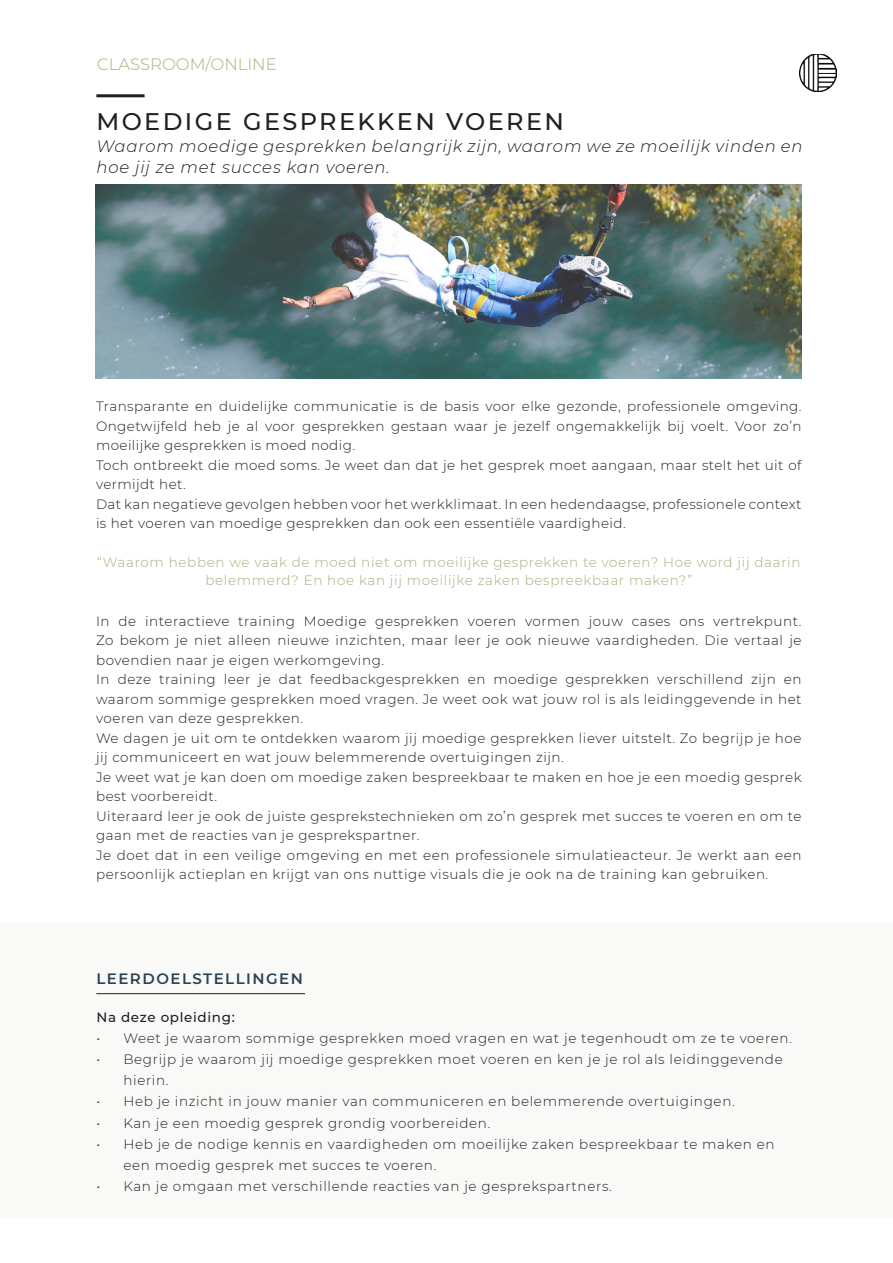
<style>
.page{position:relative;width:893px;height:1263px;background:#fff}
.page>*{position:absolute;margin:0;border:0;box-sizing:border-box;transform-origin:0 0}
.t1{font:500 24px "Montserrat";letter-spacing:.1em;color:#231f20}
.t2{font:italic 300 16.5px/21px "Montserrat";letter-spacing:.05em;color:#231f20}
.t3{font:300 16.5px "Montserrat";color:#aaae7f}
.t4{font:600 15px "Montserrat";letter-spacing:.1em;color:#2c4251}
.t5{font:300 13.5px/19.5px "Montserrat";letter-spacing:.04em;color:#231f20}
.t6{font:300 13.5px/18px "Montserrat";letter-spacing:.05em;color:#aaae7f;text-align:center}
.t7{font:500 13.5px "Montserrat";letter-spacing:.05em;color:#231f20}
</style>
<div class="page">
<img style="left:96px;top:185px;width:705px;height:194px">
<img style="left:799px;top:54px;width:38px;height:38px">
<div style="left:0;top:923px;width:893px;height:295px;background:#f9faf8"></div>
<hr style="left:96px;top:94px;width:49px;height:3px;background:#231f20">
<hr style="left:96px;top:993px;width:209px;height:1px;background:#231f20">
<p class="t3" style="left:97px;top:53px;width:181px">CLASSROOM/ONLINE</p>
<p class="t1" style="left:96px;top:105px;width:469px">MOEDIGE GESPREKKEN VOEREN</p>
<p class="t2" style="left:96px;top:135px;width:708px">Waarom moedige gesprekken belangrijk zijn, waarom we ze moeilijk vinden en hoe jij ze met succes kan voeren.</p>
<p class="t5" style="left:96px;top:396px;width:707px;text-align:justify">Transparante en duidelijke communicatie is de basis voor elke gezonde, professionele omgeving.<br>Ongetwijfeld heb je al voor gesprekken gestaan waar je jezelf ongemakkelijk bij voelt. Voor zo’n moeilijke gesprekken is moed nodig.</p>
<p class="t5" style="left:96px;top:455px;width:707px">Toch ontbreekt die moed soms. Je weet dan dat je het gesprek moet aangaan, maar stelt het uit of vermijdt het.</p>
<p class="t5" style="left:96px;top:494px;width:707px">Dat kan negatieve gevolgen hebben voor het werkklimaat. In een hedendaagse, professionele context is het voeren van moedige gesprekken dan ook een essentiële vaardigheid.</p>
<p class="t6" style="left:97px;top:553px;width:705px">“Waarom hebben we vaak de moed niet om moeilijke gesprekken te voeren? Hoe word jij daarin belemmerd? En hoe kan jij moeilijke zaken bespreekbaar maken?”</p>
<p class="t5" style="left:96px;top:611px;width:707px;text-align:justify">In de interactieve training Moedige gesprekken voeren vormen jouw cases ons vertrekpunt.<br>Zo bekom je niet alleen nieuwe inzichten, maar leer je ook nieuwe vaardigheden. Die vertaal je bovendien naar je eigen werkomgeving.</p>
<p class="t5" style="left:96px;top:669px;width:707px;text-align:justify">In deze training leer je dat feedbackgesprekken en moedige gesprekken verschillend zijn en waarom sommige gesprekken moed vragen. Je weet ook wat jouw rol is als leidinggevende in het voeren van deze gesprekken.</p>
<p class="t5" style="left:96px;top:728px;width:707px">We dagen je uit om te ontdekken waarom jij moedige gesprekken liever uitstelt. Zo begrijp je hoe jij communiceert en wat jouw belemmerende overtuigingen zijn.</p>
<p class="t5" style="left:96px;top:767px;width:707px">Je weet wat je kan doen om moedige zaken bespreekbaar te maken en hoe je een moedig gesprek best voorbereidt.</p>
<p class="t5" style="left:96px;top:806px;width:707px">Uiteraard leer je ook de juiste gesprekstechnieken om zo’n gesprek met succes te voeren en om te gaan met de reacties van je gesprekspartner.</p>
<p class="t5" style="left:96px;top:845px;width:707px">Je doet dat in een veilige omgeving en met een professionele simulatieacteur. Je werkt aan een persoonlijk actieplan en krijgt van ons nuttige visuals die je ook na de training kan gebruiken.</p>
<p class="t4" style="left:96px;top:967px;width:208px">LEERDOELSTELLINGEN</p>
<p class="t7" style="left:96px;top:1008px;width:140px">Na deze opleiding:</p>
<p class="t5" style="left:96px;top:1028px;width:697px">• Weet je waarom sommige gesprekken moed vragen en wat je tegenhoudt om ze te voeren.</p>
<p class="t5" style="left:123px;top:1049px;width:661px;line-height:21px;text-indent:-27px">• Begrijp je waarom jij moedige gesprekken moet voeren en ken je je rol als leidinggevende hierin.</p>
<p class="t5" style="left:96px;top:1091px;width:640px">• Heb je inzicht in jouw manier van communiceren en belemmerende overtuigingen.</p>
<p class="t5" style="left:96px;top:1112px;width:395px">• Kan je een moedig gesprek grondig voorbereiden.</p>
<p class="t5" style="left:123px;top:1133px;width:653px;line-height:21px;text-indent:-27px">• Heb je de nodige kennis en vaardigheden om moeilijke zaken bespreekbaar te maken en een moedig gesprek met succes te voeren.</p>
<p class="t5" style="left:96px;top:1175px;width:517px">• Kan je omgaan met verschillende reacties van je gesprekspartners.</p>
</div>
